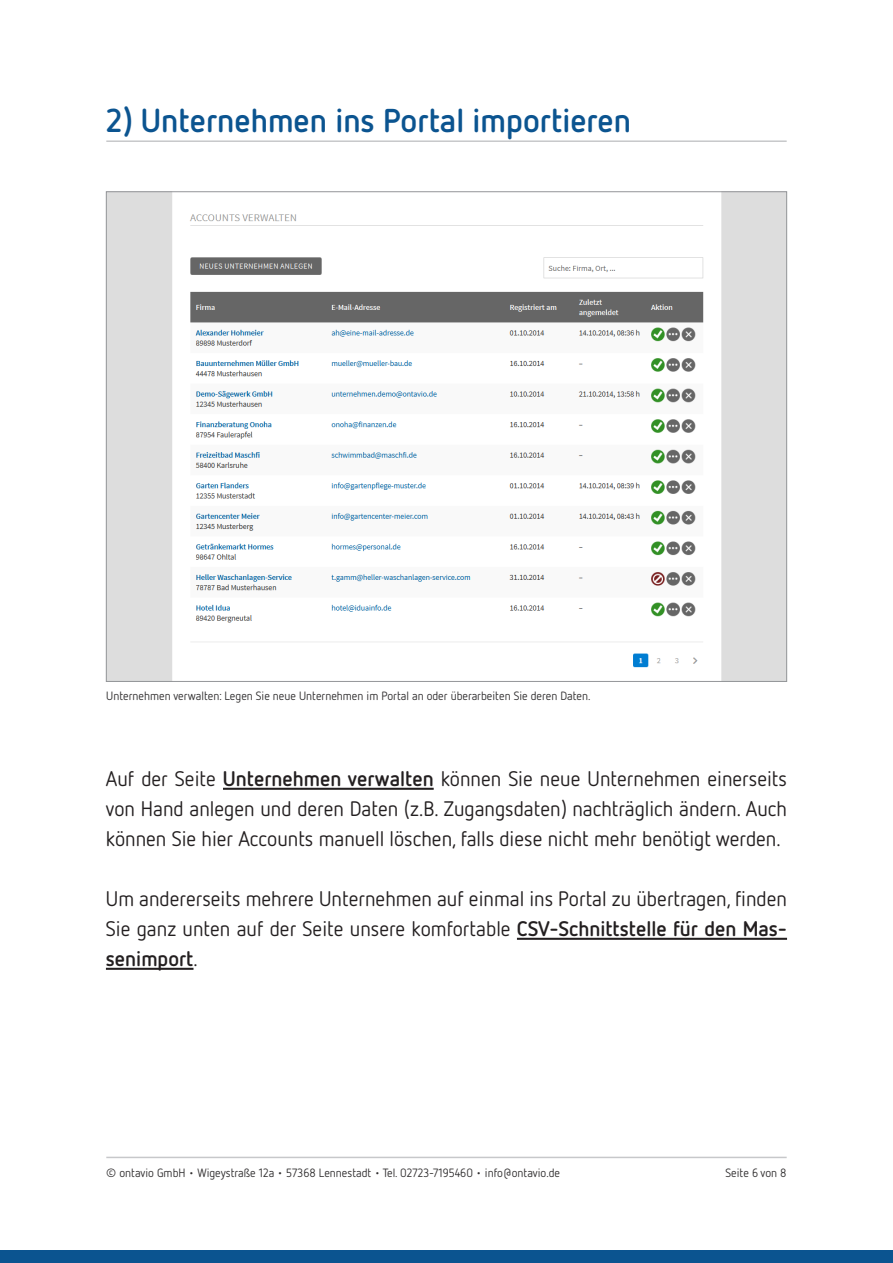
<style>
.page{position:relative;width:893px;height:1263px;background:#fff}
.page>*{position:absolute;margin:0;border:0;box-sizing:border-box;transform-origin:0 0}
.t1{font:700 33px "Netto OT";color:#0b5490}
.t2{font:21px/30px "Netto OT";color:#231f20;text-align:justify}
.t3{font:12px "Netto OT";color:#312f30}
.s1{font-weight:700}
</style>
<div class="page">
<hr style="left:106px;top:1157px;width:681px;height:1px;background:#c7c8ca">
<div style="left:0;top:1251px;width:893px;height:12px;background:#0b5490"></div>
<hr style="left:106px;top:140px;width:681px;height:2px;background:#c7c8ca">
<img style="left:108px;top:193px;width:677px;height:487px">
<hr style="left:223px;top:788px;width:211px;height:2px;background:#231f20">
<hr style="left:517px;top:938px;width:270px;height:2px;background:#231f20">
<hr style="left:106px;top:968px;width:87px;height:2px;background:#231f20">
<h1 class="t1" style="left:106px;top:100px;width:526px">2) Unternehmen ins Portal importieren</h1>
<p class="t3" style="left:106px;top:688px;width:486px">Unternehmen verwalten: Legen Sie neue Unternehmen im Portal an oder überarbeiten Sie deren Daten.</p>
<p class="t2" style="left:106px;top:763px;width:683px">Auf der Seite <span class="s1">Unternehmen verwalten</span> können Sie neue Unternehmen einerseits von Hand anlegen und deren Daten (z.B. Zugangsdaten) nachträglich ändern. Auch können Sie hier Accounts manuell löschen, falls diese nicht mehr benötigt werden.</p>
<p class="t2" style="left:106px;top:883px;width:683px">Um andererseits mehrere Unternehmen auf einmal ins Portal zu übertragen, finden Sie ganz unten auf der Seite unsere komfortable <span class="s1">CSV-Schnittstelle für den Mas&shy;senimport</span>.</p>
<p class="t3" style="left:106px;top:1165px;width:455px">© ontavio GmbH • Wigeystraße 12a • 57368 Lennestadt • Tel. 02723-7195460 • info@ontavio.de</p>
<p class="t3" style="left:726px;top:1165px;width:63px">Seite 6 von 8</p>
</div>
